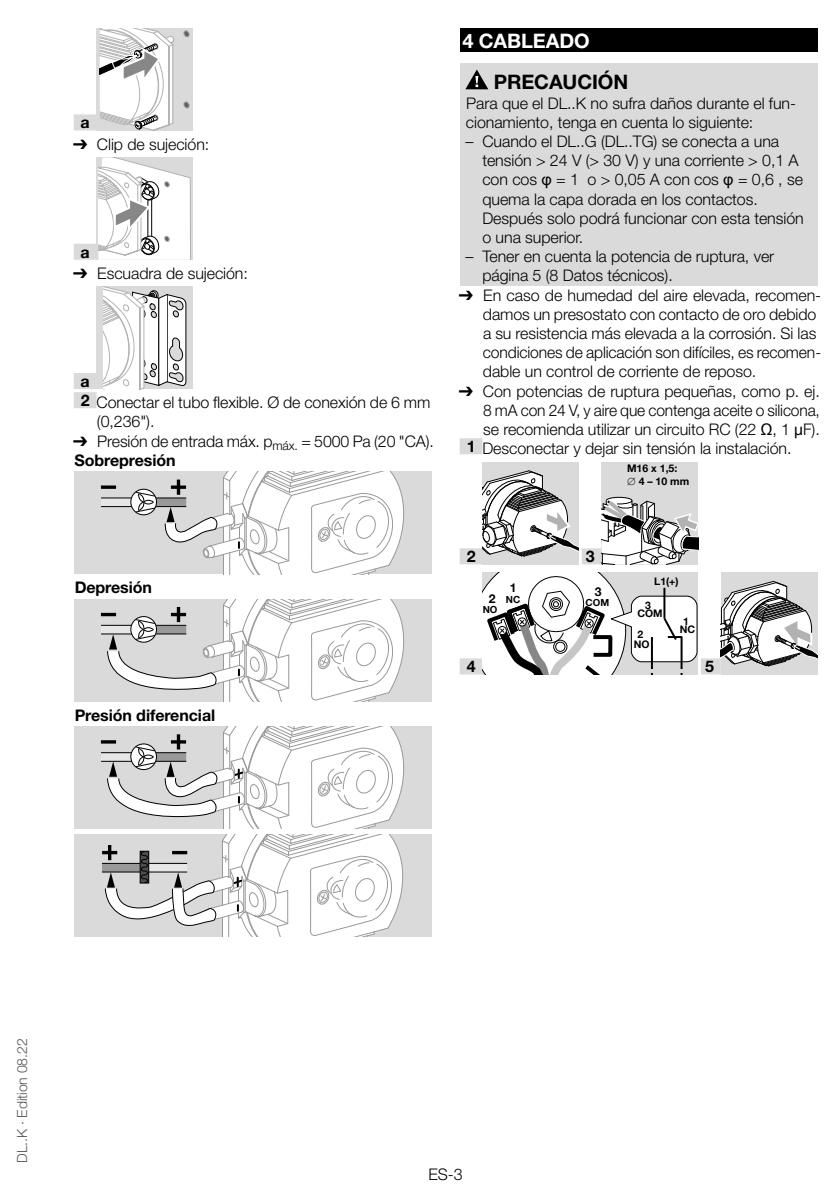
<style>
.page{position:relative;width:840px;height:1191px;background:#fff}
.page>*{position:absolute;margin:0;border:0;box-sizing:border-box;transform-origin:0 0}
.t1{font:700 20px "Helvetica Neue LT Pro";letter-spacing:-.005em;color:#000}
.t2{font:700 20px "Helvetica Neue LT Pro";letter-spacing:-.005em;color:#fff}
.t3{font:300 16px/19.2px "Helvetica Neue LT Pro";letter-spacing:-.005em;color:#000}
.t4{font:700 16px "Helvetica Neue LT Pro";letter-spacing:-.005em;color:#000}
.t5{font:300 14px "Helvetica Neue LT Pro";letter-spacing:-.005em;color:#575756}
.t6{font:700 12.2px "Helvetica Neue";color:#000}
.t7{font:700 10.4px/12.6px "Helvetica Neue";color:#000}
.t8{font:700 9.8px "Helvetica Neue";color:#000}
.s1{font-family:"Arial Unicode MS";font-weight:400}
.s2{font-weight:700}
</style>
<div class="page">
<div style="left:74px;top:114px;width:22px;height:16px;background:#dadada"></div>
<div style="left:74px;top:244px;width:22px;height:16px;background:#dadada"></div>
<div style="left:74px;top:373px;width:22px;height:16px;background:#dadada"></div>
<div style="left:74px;top:392px;width:22px;height:16px;background:#dadada"></div>
<div style="left:96px;top:28px;width:97px;height:102px;background:#dadada"></div>
<svg style="left:183px;top:30px;width:6px;height:8px"></svg>
<svg style="left:183px;top:101px;width:6px;height:8px"></svg>
<svg style="left:100px;top:28px;width:74px;height:102px"></svg>
<div style="left:96px;top:158px;width:97px;height:102px;background:#dadada"></div>
<svg style="left:98px;top:158px;width:93px;height:102px;background:#e5e5e5"></svg>
<div style="left:96px;top:287px;width:97px;height:102px;background:#dadada"></div>
<svg style="left:103px;top:287px;width:83px;height:102px"></svg>
<div style="left:74px;top:472px;width:357px;height:102px;background:#dadada"></div>
<div style="left:101px;top:498px;width:42px;height:8px;background:#e6e6e6"></div>
<div style="left:101px;top:497px;width:43px;height:10px;border:1px solid #000"></div>
<div style="left:143px;top:497px;width:44px;height:10px;background:#999;border:1px solid #000"></div>
<svg style="left:131px;top:489px;width:25px;height:26px"></svg>
<div style="left:130px;top:489px;width:27px;height:26px;border:1px solid #000;border-radius:50%"></div>
<svg style="left:134px;top:491px;width:22px;height:22px"></svg>
<svg style="left:101px;top:485px;width:15px;height:4px"></svg>
<svg style="left:164px;top:472px;width:240px;height:102px"></svg>
<div style="left:74px;top:599px;width:357px;height:102px;background:#dadada"></div>
<svg style="left:101px;top:599px;width:303px;height:102px"></svg>
<div style="left:74px;top:726px;width:357px;height:102px;background:#dadada"></div>
<svg style="left:101px;top:726px;width:303px;height:102px"></svg>
<div style="left:74px;top:835px;width:357px;height:102px;background:#dadada"></div>
<svg style="left:102px;top:835px;width:301px;height:102px"></svg>
<div style="left:459px;top:28px;width:357px;height:24px;background:#000"></div>
<div style="left:459px;top:64px;width:357px;height:31px;background:#dadada"></div>
<div style="left:459px;top:91px;width:357px;height:41px;background:#dadada"></div>
<div style="left:459px;top:130px;width:357px;height:117px;background:#dadada"></div>
<div style="left:459px;top:245px;width:357px;height:41px;background:#dadada"></div>
<div style="left:459px;top:438px;width:23px;height:16px;background:#dadada"></div>
<div style="left:459px;top:548px;width:23px;height:16px;background:#dadada"></div>
<div style="left:581px;top:548px;width:20px;height:16px;background:#dadada"></div>
<div style="left:459px;top:658px;width:23px;height:16px;background:#dadada"></div>
<div style="left:700px;top:658px;width:20px;height:16px;background:#dadada"></div>
<svg style="left:465px;top:69px;width:23px;height:20px"></svg>
<div style="left:482px;top:462px;width:96px;height:102px;background:#dadada"></div>
<svg style="left:482px;top:470px;width:96px;height:87px"></svg>
<div style="left:601px;top:462px;width:96px;height:102px;background:#dadada"></div>
<svg style="left:601px;top:496px;width:96px;height:68px"></svg>
<svg style="left:482px;top:572px;width:215px;height:102px"></svg>
<div style="left:720px;top:572px;width:96px;height:102px;background:#dadada"></div>
<svg style="left:720px;top:580px;width:96px;height:87px"></svg>
<p class="t4" style="left:81px;top:113px;width:11px">a</p>
<p class="t3" style="left:73px;top:134px;width:138px"><span class="s1">➔</span> Clip de sujeción:</p>
<p class="t4" style="left:81px;top:242px;width:11px">a</p>
<p class="t3" style="left:73px;top:263px;width:176px"><span class="s1">➔</span> Escuadra de sujeción:</p>
<p class="t3" style="left:81px;top:370px;width:351px;line-height:21.2px"><span class="s2">a<br>2</span> Conectar el tubo flexible. Ø de conexión de 6 mm</p>
<p class="t3" style="left:97px;top:412px;width:59px">(0,236").</p>
<p class="t3" style="left:73px;top:431px;width:362px"><span class="s1">➔</span> Presión de entrada máx. p<sub>máx.</sub> = 5000 Pa (20 "CA).<br><span class="s2">Sobrepresión</span></p>
<p class="t4" style="left:75px;top:577px;width:79px">Depresión</p>
<p class="t4" style="left:75px;top:705px;width:142px">Presión diferencial</p>
<p class="t2" style="left:462px;top:28px;width:129px">4 CABLEADO</p>
<p class="t1" style="left:493px;top:70px;width:133px">PRECAUCIÓN</p>
<p class="t3" style="left:465px;top:93px;width:331px">Para que el DL..K no sufra daños durante el fun&shy;cionamiento, tenga en cuenta lo siguiente:</p>
<p class="t3" style="left:482px;top:131px;width:322px;text-indent:-17px">– Cuando el DL..G (DL..TG) se conecta a una tensión &gt; 24 V (&gt; 30 V) y una corriente &gt; 0,1 A con cos <span class="s1">φ</span> = 1 o &gt; 0,05 A con cos <span class="s1">φ</span> = 0,6 , se quema la capa dorada en los contactos.<br>Después solo podrá funcionar con esta tensión o una superior.</p>
<p class="t3" style="left:482px;top:246px;width:293px;text-indent:-17px">– Tener en cuenta la potencia de ruptura, ver página 5 (8 Datos técnicos).</p>
<p class="t3" style="left:482px;top:285px;width:339px;text-indent:-24px"><span class="s1">➔</span> En caso de humedad del aire elevada, recomen&shy;damos un presostato con contacto de oro debido a su resistencia más elevada a la corrosión. Si las condiciones de aplicación son difíciles, es recomen&shy;dable un control de corriente de reposo.</p>
<p class="t3" style="left:458px;top:381px;width:362px"><span class="s1">➔</span> Con potencias de ruptura pequeñas, como p. ej.</p>
<p class="t3" style="left:483px;top:400px;width:338px">8 mA con 24 V, y aire que contenga aceite o silicona,</p>
<p class="t3" style="left:483px;top:419px;width:338px">se recomienda utilizar un circuito RC (22 <span class="s1">Ω</span>, 1 <span class="s1">μ</span>F).</p>
<p class="t3" style="left:466px;top:438px;width:326px"><span class="s2">1</span> Desconectar y dejar sin tensión la instalación.</p>
<p class="t7" style="left:626px;top:463px;width:64px">M16 x 1,5:<br>∅ 4 – 10 mm</p>
<p class="t4" style="left:466px;top:547px;width:10px">2</p>
<p class="t4" style="left:585px;top:547px;width:10px">3</p>
<p class="t6" style="left:488px;top:588px;width:8px">2</p>
<p class="t8" style="left:482px;top:601px;width:16px">NO</p>
<p class="t6" style="left:509px;top:578px;width:8px">1</p>
<p class="t8" style="left:505px;top:592px;width:16px">NC</p>
<p class="t4" style="left:466px;top:657px;width:10px">4</p>
<p class="t6" style="left:594px;top:582px;width:8px">3</p>
<p class="t8" style="left:585px;top:595px;width:25px">COM</p>
<p class="t7" style="left:653px;top:575px;width:26px">L1(+)</p>
<p class="t7" style="left:644px;top:599px;width:7px">3</p>
<p class="t7" style="left:637px;top:607px;width:27px">COM</p>
<p class="t7" style="left:637px;top:629px;width:7px">2</p>
<p class="t7" style="left:633px;top:638px;width:17px">NO</p>
<p class="t7" style="left:683px;top:615px;width:7px">1</p>
<p class="t7" style="left:679px;top:624px;width:17px">NC</p>
<p class="t4" style="left:704px;top:657px;width:10px">5</p>
<p class="t5" style="left:13px;top:1162px;width:126px;rotate:-90deg">DL..K · Edition 08.22</p>
<p class="t3" style="left:428px;top:1164px;width:36px">ES-3</p>
</div>
